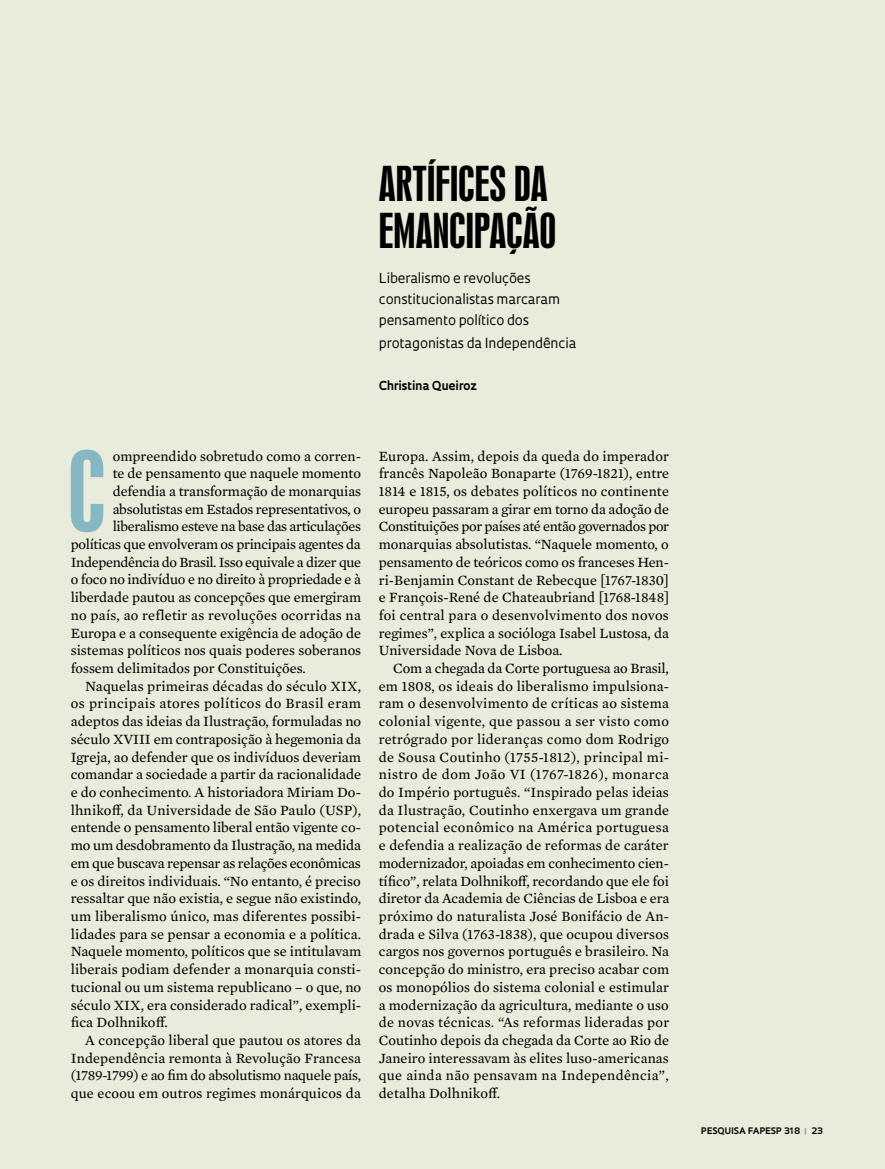
<style>
.page{position:relative;width:885px;height:1169px;background:#fff}
.page>*{position:absolute;margin:0;border:0;box-sizing:border-box;transform-origin:0 0}
.t1{font:103.2px "Swiss 924 BT Regular B";color:#85b8c2}
.t2{font:45px/46.5px "Swiss 924 BT Regular B";color:#000}
.t3{font:14.4px/17.7px "Mercury Text G2";color:#000;text-align:justify}
.t4{font:14.4px "Mercury Text G2";letter-spacing:-.02em;color:#000}
.t5{font:14.4px "Mercury Text G2";letter-spacing:-.025em;color:#000}
.t6{font:14.4px "Mercury Text G2";letter-spacing:.02em;color:#000}
.t7{font:14.4px "Mercury Text G2";letter-spacing:.025em;color:#000}
.t8{font:13.5px/21px "Oculum";letter-spacing:-.01em;color:#000}
.t9{font:700 12px "Oculum";letter-spacing:-.005em;color:#000}
.t10{font:700 8.7px "Oculum";letter-spacing:.015em;color:#000}
.s1{color:#9d9d9c}
</style>
<div class="page">
<div style="left:0;top:0;width:885px;height:1168px;background:#e9ebdb"></div>
<h2 class="t2" style="left:379px;top:161px;width:179px">ARTÍFICES DA<br>EMANCIPAÇÃO</h2>
<p class="t8" style="left:379px;top:267px;width:183px">Liberalismo e revoluções constitucionalistas marcaram pensamento político dos</p>
<p class="t8" style="left:379px;top:332px;width:199px">protagonistas da Independência</p>
<p class="t9" style="left:379px;top:377px;width:100px">Christina Queiroz</p>
<h1 class="t1" style="left:68px;top:430px;width:39px">C</h1>
<p class="t3" style="left:113px;top:446px;width:250px">ompreendido sobretudo como a corren-</p>
<p class="t3" style="left:113px;top:464px;width:250px">te de pensamento que naquele momento</p>
<p class="t3" style="left:113px;top:481px;width:250px">defendia a transformação de monarquias</p>
<p class="t4" style="left:113px;top:498px;width:250px">absolutistas em Estados representativos, o</p>
<p class="t4" style="left:113px;top:516px;width:250px">liberalismo esteve na base das articulações</p>
<p class="t4" style="left:71px;top:534px;width:292px">políticas que envolveram os principais agentes da</p>
<p class="t5" style="left:71px;top:551px;width:292px">Independência do Brasil. Isso equivale a dizer que</p>
<p class="t3" style="left:71px;top:570px;width:292px">o foco no indivíduo e no direito à propriedade e à</p>
<p class="t3" style="left:71px;top:588px;width:292px">liberdade pautou as concepções que emergiram</p>
<p class="t6" style="left:71px;top:604px;width:292px">no país, ao refletir as revoluções ocorridas na</p>
<p class="t3" style="left:71px;top:623px;width:292px">Europa e a consequente exigência de adoção de</p>
<p class="t3" style="left:71px;top:641px;width:292px">sistemas políticos nos quais poderes soberanos</p>
<p class="t3" style="left:71px;top:658px;width:237px">fossem delimitados por Constituições.</p>
<p class="t3" style="left:85px;top:676px;width:277px">Naquelas primeiras décadas do século XIX,</p>
<p class="t7" style="left:71px;top:693px;width:292px">os principais atores políticos do Brasil eram</p>
<p class="t3" style="left:71px;top:711px;width:292px">adeptos das ideias da Ilustração, formuladas no</p>
<p class="t3" style="left:71px;top:729px;width:292px">século XVIII em contraposição à hegemonia da</p>
<p class="t3" style="left:71px;top:747px;width:292px">Igreja, ao defender que os indivíduos deveriam</p>
<p class="t3" style="left:71px;top:765px;width:292px">comandar a sociedade a partir da racionalidade</p>
<p class="t3" style="left:71px;top:782px;width:292px">e do conhecimento. A historiadora Miriam Do-</p>
<p class="t3" style="left:71px;top:800px;width:292px">lhnikoff, da Universidade de São Paulo (USP),</p>
<p class="t3" style="left:71px;top:818px;width:292px">entende o pensamento liberal então vigente co-</p>
<p class="t3" style="left:71px;top:835px;width:292px">mo um desdobramento da Ilustração, na medida</p>
<p class="t4" style="left:71px;top:852px;width:292px">em que buscava repensar as relações econômicas</p>
<p class="t3" style="left:71px;top:871px;width:292px">e os direitos individuais. “No entanto, é preciso</p>
<p class="t3" style="left:71px;top:889px;width:292px">ressaltar que não existia, e segue não existindo,</p>
<p class="t3" style="left:71px;top:906px;width:292px">um liberalismo único, mas diferentes possibi-</p>
<p class="t3" style="left:71px;top:924px;width:292px">lidades para se pensar a economia e a política.</p>
<p class="t3" style="left:71px;top:942px;width:292px">Naquele momento, políticos que se intitulavam</p>
<p class="t3" style="left:71px;top:959px;width:292px">liberais podiam defender a monarquia consti-</p>
<p class="t3" style="left:71px;top:977px;width:292px">tucional ou um sistema republicano – o que, no</p>
<p class="t3" style="left:71px;top:995px;width:292px">século XIX, era considerado radical”, exempli-</p>
<p class="t3" style="left:71px;top:1012px;width:99px">fica Dolhnikoff.</p>
<p class="t3" style="left:85px;top:1030px;width:277px">A concepção liberal que pautou os atores da</p>
<p class="t3" style="left:71px;top:1048px;width:292px">Independência remonta à Revolução Francesa</p>
<p class="t3" style="left:71px;top:1066px;width:292px">(1789-1799) e ao fim do absolutismo naquele país,</p>
<p class="t3" style="left:71px;top:1083px;width:292px">que ecoou em outros regimes monárquicos da</p>
<p class="t3" style="left:379px;top:446px;width:292px">Europa. Assim, depois da queda do imperador francês Napoleão Bonaparte (1769-1821), entre 1814 e 1815, os debates políticos no continente europeu passaram a girar em torno da adoção de Constituições por países até então governados por monarquias absolutistas. “Naquele momento, o pensamento de teóricos como os franceses Hen&shy;ri-Benjamin Constant de Rebecque [1767-1830] e François-René de Chateaubriand [1768-1848] foi central para o desenvolvimento dos novos regimes”, explica a socióloga Isabel Lustosa, da Universidade Nova de Lisboa.</p>
<p class="t3" style="left:379px;top:658px;width:292px;text-indent:14px">Com a chegada da Corte portuguesa ao Brasil, em 1808, os ideais do liberalismo impulsiona&shy;ram o desenvolvimento de críticas ao sistema colonial vigente, que passou a ser visto como retrógrado por lideranças como dom Rodrigo de Sousa Coutinho (1755-1812), principal mi&shy;nistro de dom João VI (1767-1826), monarca do Império português. “Inspirado pelas ideias da Ilustração, Coutinho enxergava um grande potencial econômico na América portuguesa e defendia a realização de reformas de caráter modernizador, apoiadas em conhecimento cien&shy;tífico”, relata Dolhnikoff, recordando que ele foi diretor da Academia de Ciências de Lisboa e era próximo do naturalista José Bonifácio de An&shy;drada e Silva (1763-1838), que ocupou diversos cargos nos governos português e brasileiro. Na concepção do ministro, era preciso acabar com os monopólios do sistema colonial e estimular a modernização da agricultura, mediante o uso de novas técnicas. “As reformas lideradas por Coutinho depois da chegada da Corte ao Rio de Janeiro interessavam às elites luso-americanas que ainda não pensavam na Independência”, detalha Dolhnikoff.</p>
<p class="t10" style="left:701px;top:1124px;width:124px">PESQUISA FAPESP 318 <span class="s1">|</span> 23</p>
</div>
